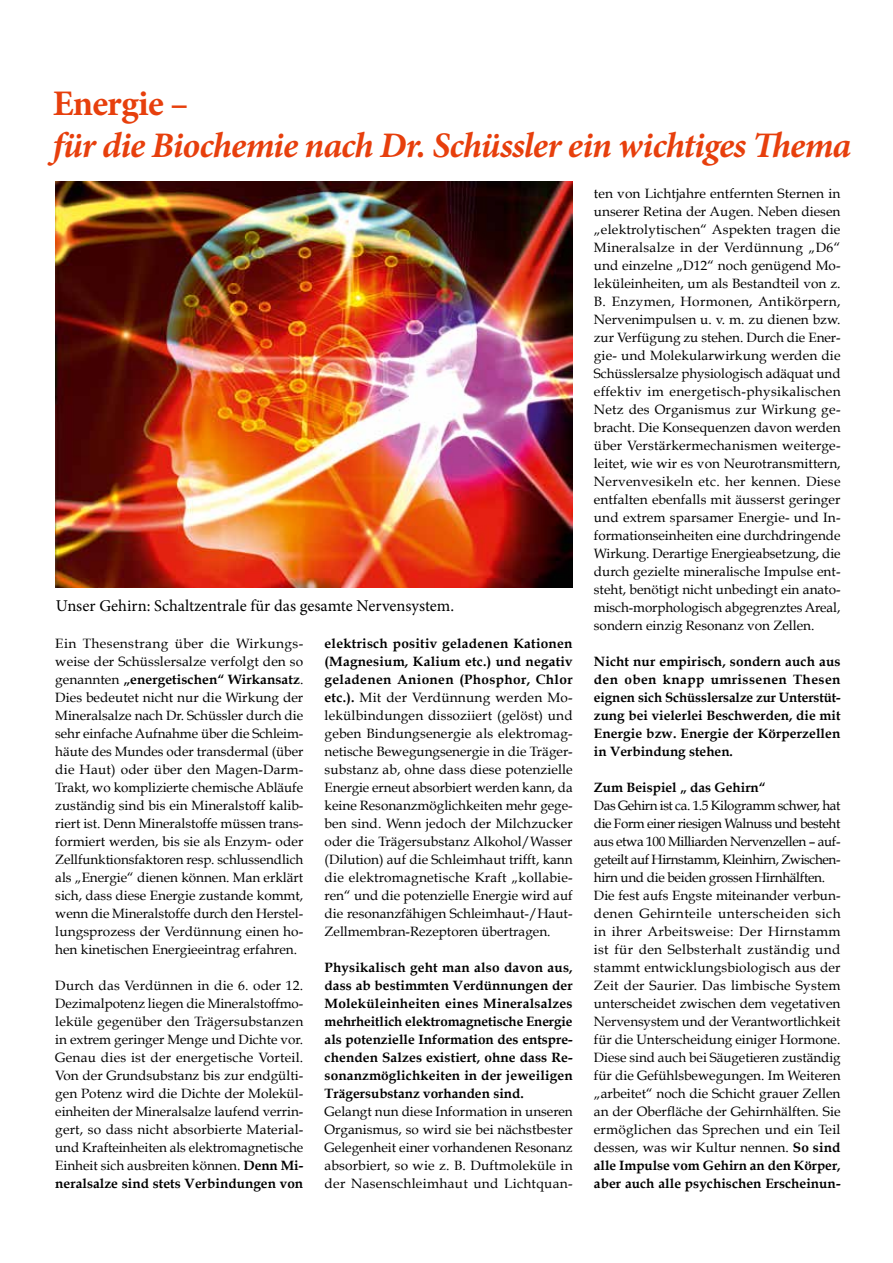
<style>
.page{position:relative;width:893px;height:1263px;background:#fff}
.page>*{position:absolute;margin:0;border:0;box-sizing:border-box;transform-origin:0 0}
.t1{font:italic 700 36px "Minion Pro";letter-spacing:-.025em;color:#e73f0c}
.t2{font:700 36px "Minion Pro";letter-spacing:-.02em;color:#e73f0c}
.t3{font:16.5px "Minion Pro";color:#000}
.t4{font:13.5px/18px "Book Antiqua";color:#000;text-align:justify}
.t5{font:700 13.5px/18px "Book Antiqua";color:#000;text-align:justify}
.s1{font-weight:700}
</style>
<div class="page">
<img style="left:55px;top:181px;width:518px;height:407px">
<h1 class="t2" style="left:53px;top:79px;width:137px">Energie –</h1>
<h1 class="t1" style="left:53px;top:120px;width:800px">für die Biochemie nach Dr. Schüssler ein wichtiges Thema</h1>
<p class="t3" style="left:56px;top:595px;width:400px">Unser Gehirn: Schaltzentrale für das gesamte Nervensystem.</p>
<p class="t4" style="left:55px;top:634px;width:250px">Ein Thesenstrang über die Wirkungs&shy;weise der Schüsslersalze verfolgt den so genannten <span class="s1">„energetischen“ Wirkansatz</span>.<br>Dies bedeutet nicht nur die Wirkung der Mineralsalze nach Dr. Schüssler durch die sehr einfache Aufnahme über die Schleim&shy;häute des Mundes oder transdermal (über die Haut) oder über den Magen-Darm-Trakt, wo komplizierte chemische Abläufe zuständig sind bis ein Mineralstoff kalib&shy;riert ist. Denn Mineralstoffe müssen trans&shy;formiert werden, bis sie als Enzym- oder Zellfunktionsfaktoren resp. schlussendlich als „Energie“ dienen können. Man erklärt sich, dass diese Energie zustande kommt, wenn die Mineralstoffe durch den Herstel&shy;lungsprozess der Verdünnung einen ho&shy;hen kinetischen Energieeintrag erfahren.</p>
<p class="t4" style="left:55px;top:976px;width:250px">Durch das Verdünnen in die 6. oder 12.<br>Dezimalpotenz liegen die Mineralstoffmo&shy;leküle gegenüber den Trägersubstanzen in extrem geringer Menge und Dichte vor.<br>Genau dies ist der energetische Vorteil.<br>Von der Grundsubstanz bis zur endgülti&shy;gen Potenz wird die Dichte der Molekül&shy;einheiten der Mineralsalze laufend verrin&shy;gert, so dass nicht absorbierte Material&shy;und Krafteinheiten als elektromagnetische Einheit sich ausbreiten können. <span class="s1">Denn Mi&shy;neralsalze sind stets Verbindungen von</span></p>
<p class="t4" style="left:325px;top:634px;width:250px"><span class="s1">elektrisch positiv geladenen Kationen (Magnesium, Kalium etc.) und negativ geladenen Anionen (Phosphor, Chlor etc.).</span> Mit der Verdünnung werden Mo&shy;lekülbindungen dissoziiert (gelöst) und geben Bindungsenergie als elektromag&shy;netische Bewegungsenergie in die Träger&shy;substanz ab, ohne dass diese potenzielle Energie erneut absorbiert werden kann, da keine Resonanzmöglichkeiten mehr gege&shy;ben sind. Wenn jedoch der Milchzucker oder die Trägersubstanz Alkohol/Wasser (Dilution) auf die Schleimhaut trifft, kann die elektromagnetische Kraft „kollabie&shy;ren“ und die potenzielle Energie wird auf die resonanzfähigen Schleimhaut-/Haut-Zellmembran-Rezeptoren übertragen.</p>
<p class="t5" style="left:325px;top:959px;width:250px">Physikalisch geht man also davon aus, dass ab bestimmten Verdünnungen der Moleküleinheiten eines Mineralsalzes mehrheitlich elektromagnetische Energie als potenzielle Information des entspre&shy;chenden Salzes existiert, ohne dass Re&shy;sonanzmöglichkeiten in der jeweiligen Trägersubstanz vorhanden sind.</p>
<p class="t4" style="left:325px;top:1102px;width:250px">Gelangt nun diese Information in unseren Organismus, so wird sie bei nächstbester Gelegenheit einer vorhandenen Resonanz absorbiert, so wie z. B. Duftmoleküle in der Nasenschleimhaut und Lichtquan-</p>
<p class="t4" style="left:594px;top:184px;width:248px">ten von Lichtjahre entfernten Sternen in unserer Retina der Augen. Neben diesen „elektrolytischen“ Aspekten tragen die Mineralsalze in der Verdünnung „D6“ und einzelne „D12“ noch genügend Mo&shy;leküleinheiten, um als Bestandteil von z.<br>B. Enzymen, Hormonen, Antikörpern, Nervenimpulsen u. v. m. zu dienen bzw. zur Verfügung zu stehen. Durch die Ener&shy;gie- und Molekularwirkung werden die Schüsslersalze physiologisch adäquat und effektiv im energetisch-physikalischen Netz des Organismus zur Wirkung ge&shy;bracht. Die Konsequenzen davon werden über Verstärkermechanismen weiterge&shy;leitet, wie wir es von Neurotransmittern, Nervenvesikeln etc. her kennen. Diese entfalten ebenfalls mit äusserst geringer und extrem sparsamer Energie- und In&shy;formationseinheiten eine durchdringende Wirkung. Derartige Energieabsetzung, die durch gezielte mineralische Impulse ent&shy;steht, benötigt nicht unbedingt ein anato&shy;misch-morphologisch abgegrenztes Areal, sondern einzig Resonanz von Zellen.</p>
<p class="t5" style="left:594px;top:653px;width:248px">Nicht nur empirisch, sondern auch aus den oben knapp umrissenen Thesen eignen sich Schüsslersalze zur Unterstüt&shy;zung bei vielerlei Beschwerden, die mit Energie bzw. Energie der Körperzellen in Verbindung stehen.</p>
<p class="t5" style="left:594px;top:779px;width:173px">Zum Beispiel „ das Gehirn“</p>
<p class="t4" style="left:594px;top:796px;width:248px;text-align:left">Das Gehirn ist ca. 1.5 Kilogramm schwer, hat die Form einer riesigen Walnuss und besteht aus etwa 100 Milliarden Nervenzellen – auf&shy;geteilt auf Hirnstamm, Kleinhirn, Zwischen&shy;hirn und die beiden grossen Hirnhälften.<br>Die fest aufs Engste miteinander verbun&shy;denen Gehirnteile unterscheiden sich in ihrer Arbeitsweise: Der Hirnstamm ist für den Selbsterhalt zuständig und stammt entwicklungsbiologisch aus der Zeit der Saurier. Das limbische System unterscheidet zwischen dem vegetativen Nervensystem und der Verantwortlichkeit für die Unterscheidung einiger Hormone.<br>Diese sind auch bei Säugetieren zuständig für die Gefühlsbewegungen. Im Weiteren „arbeitet“ noch die Schicht grauer Zellen an der Oberfläche der Gehirnhälften. Sie ermöglichen das Sprechen und ein Teil dessen, was wir Kultur nennen. <span class="s1">So sind alle Impulse vom Gehirn an den Körper, aber auch alle psychischen Erscheinun-</span></p>
</div>
